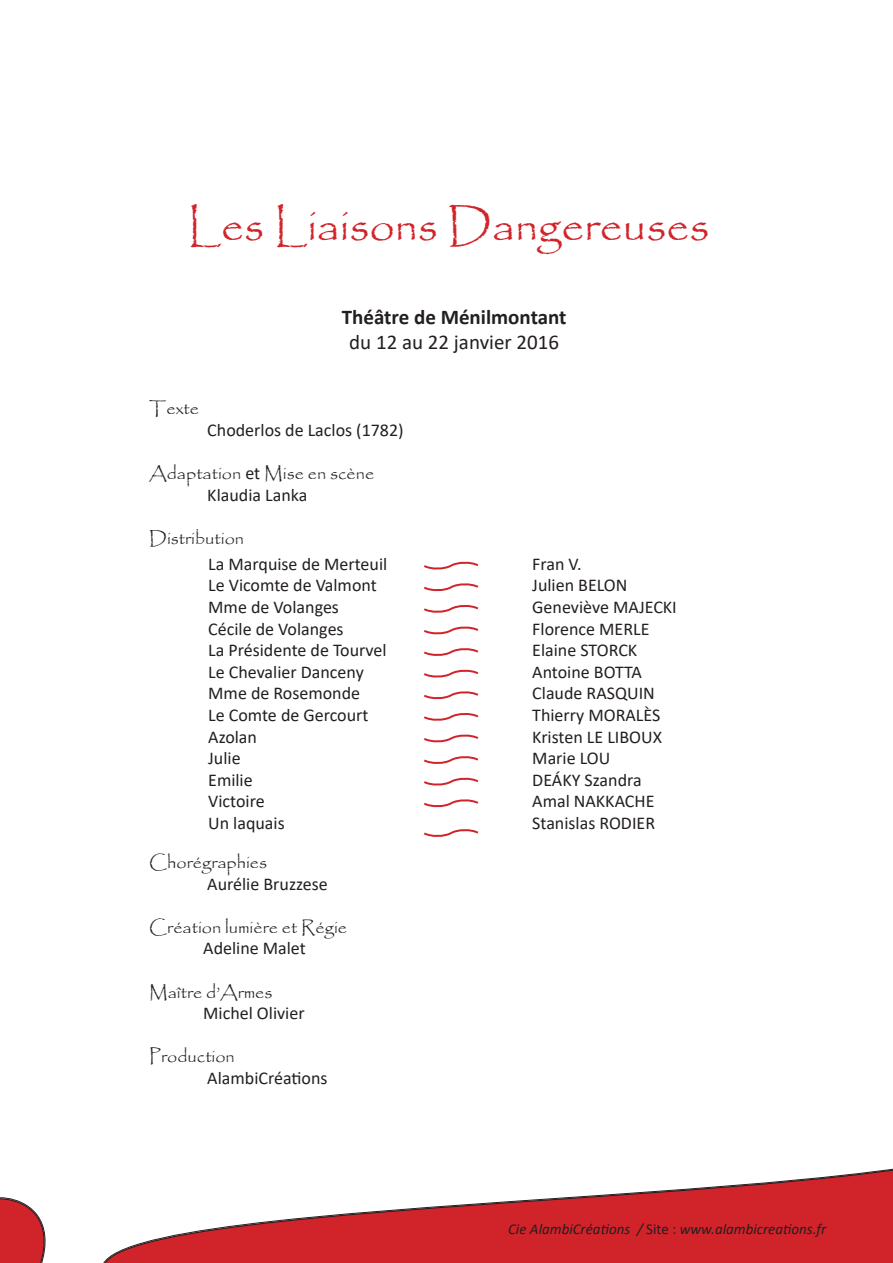
<style>
.page{position:relative;width:893px;height:1263px;background:#fff}
.page>*{position:absolute;margin:0;border:0;box-sizing:border-box;transform-origin:0 0}
.t1{font:45px "Papyrus";color:#d1232a}
.t2{font:700 21px "Calibri";color:#231f20}
.t3{font:21px "Calibri";color:#231f20}
.t4{font:18px "Calibri";color:#231f20}
.t5{font:18px "Papyrus";color:#231f20}
.t6{font:italic 15px "Calibri";color:#231f20}
.s1{font-family:"Calibri"}
.s2{font-style:normal}
</style>
<div class="page">
<svg style="left:135px;top:1168px;width:758px;height:95px"></svg>
<svg style="left:0;top:1197px;width:135px;height:66px"></svg>
<svg style="left:424px;top:561px;width:55px;height:8px"></svg>
<svg style="left:424px;top:583px;width:55px;height:8px"></svg>
<svg style="left:424px;top:605px;width:55px;height:8px"></svg>
<svg style="left:424px;top:626px;width:55px;height:8px"></svg>
<svg style="left:424px;top:648px;width:55px;height:8px"></svg>
<svg style="left:424px;top:669px;width:55px;height:8px"></svg>
<svg style="left:424px;top:691px;width:55px;height:8px"></svg>
<svg style="left:424px;top:713px;width:55px;height:8px"></svg>
<svg style="left:424px;top:734px;width:55px;height:8px"></svg>
<svg style="left:424px;top:756px;width:55px;height:8px"></svg>
<svg style="left:424px;top:777px;width:55px;height:8px"></svg>
<svg style="left:424px;top:799px;width:55px;height:8px"></svg>
<svg style="left:424px;top:829px;width:55px;height:8px"></svg>
<h1 class="t1" style="left:188px;top:198px;width:524px">Les Liaisons Dangereuses</h1>
<p class="t5" style="left:149px;top:397px;width:51px">Texte</p>
<p class="t2" style="left:342px;top:302px;width:226px">Théâtre de Ménilmontant</p>
<p class="t3" style="left:349px;top:328px;width:211px">du 12 au 22 janvier 2016</p>
<p class="t4" style="left:207px;top:417px;width:198px">Choderlos de Laclos (1782)</p>
<p class="t5" style="left:149px;top:462px;width:227px">Adaptation <span class="s1">et</span> Mise en scène</p>
<p class="t4" style="left:207px;top:482px;width:101px">Klaudia Lanka</p>
<p class="t5" style="left:149px;top:527px;width:96px">Distribution</p>
<p class="t4" style="left:208px;top:551px;width:181px">La Marquise de Merteuil</p>
<p class="t4" style="left:532px;top:551px;width:51px">Fran V.</p>
<p class="t4" style="left:208px;top:573px;width:170px">Le Vicomte de Valmont</p>
<p class="t4" style="left:532px;top:573px;width:97px">Julien BELON</p>
<p class="t4" style="left:208px;top:594px;width:132px">Mme de Volanges</p>
<p class="t4" style="left:532px;top:594px;width:146px">Geneviève MAJECKI</p>
<p class="t4" style="left:208px;top:616px;width:137px">Cécile de Volanges</p>
<p class="t4" style="left:532px;top:616px;width:119px">Florence MERLE</p>
<p class="t4" style="left:208px;top:638px;width:180px">La Présidente de Tourvel</p>
<p class="t4" style="left:532px;top:638px;width:107px">Elaine STORCK</p>
<p class="t4" style="left:208px;top:659px;width:157px">Le Chevalier Danceny</p>
<p class="t4" style="left:532px;top:659px;width:111px">Antoine BOTTA</p>
<p class="t4" style="left:208px;top:681px;width:153px">Mme de Rosemonde</p>
<p class="t4" style="left:532px;top:681px;width:124px">Claude RASQUIN</p>
<p class="t4" style="left:208px;top:702px;width:162px">Le Comte de Gercourt</p>
<p class="t4" style="left:532px;top:702px;width:130px">Thierry MORALÈS</p>
<p class="t4" style="left:208px;top:724px;width:50px">Azolan</p>
<p class="t4" style="left:532px;top:724px;width:131px">Kristen LE LIBOUX</p>
<p class="t4" style="left:208px;top:746px;width:34px">Julie</p>
<p class="t4" style="left:532px;top:746px;width:80px">Marie LOU</p>
<p class="t4" style="left:208px;top:767px;width:46px">Emilie</p>
<p class="t4" style="left:532px;top:767px;width:111px">DEÁKY Szandra</p>
<p class="t4" style="left:208px;top:789px;width:58px">Victoire</p>
<p class="t4" style="left:532px;top:789px;width:124px">Amal NAKKACHE</p>
<p class="t4" style="left:208px;top:810px;width:78px">Un laquais</p>
<p class="t4" style="left:532px;top:810px;width:124px">Stanislas RODIER</p>
<p class="t5" style="left:149px;top:851px;width:120px">Chorégraphies</p>
<p class="t4" style="left:207px;top:871px;width:122px">Aurélie Bruzzese</p>
<p class="t5" style="left:149px;top:916px;width:199px">Création lumière et Régie</p>
<p class="t4" style="left:203px;top:936px;width:104px">Adeline Malet</p>
<p class="t5" style="left:149px;top:981px;width:125px">Maître d’Armes</p>
<p class="t4" style="left:203px;top:1001px;width:103px">Michel Olivier</p>
<p class="t5" style="left:149px;top:1045px;width:87px">Production</p>
<p class="t4" style="left:207px;top:1065px;width:122px">AlambiCréations</p>
<p class="t6" style="left:508px;top:1219px;width:320px">Cie AlambiCréations / <span class="s2">Site :</span> www.alambicreations.fr</p>
</div>
